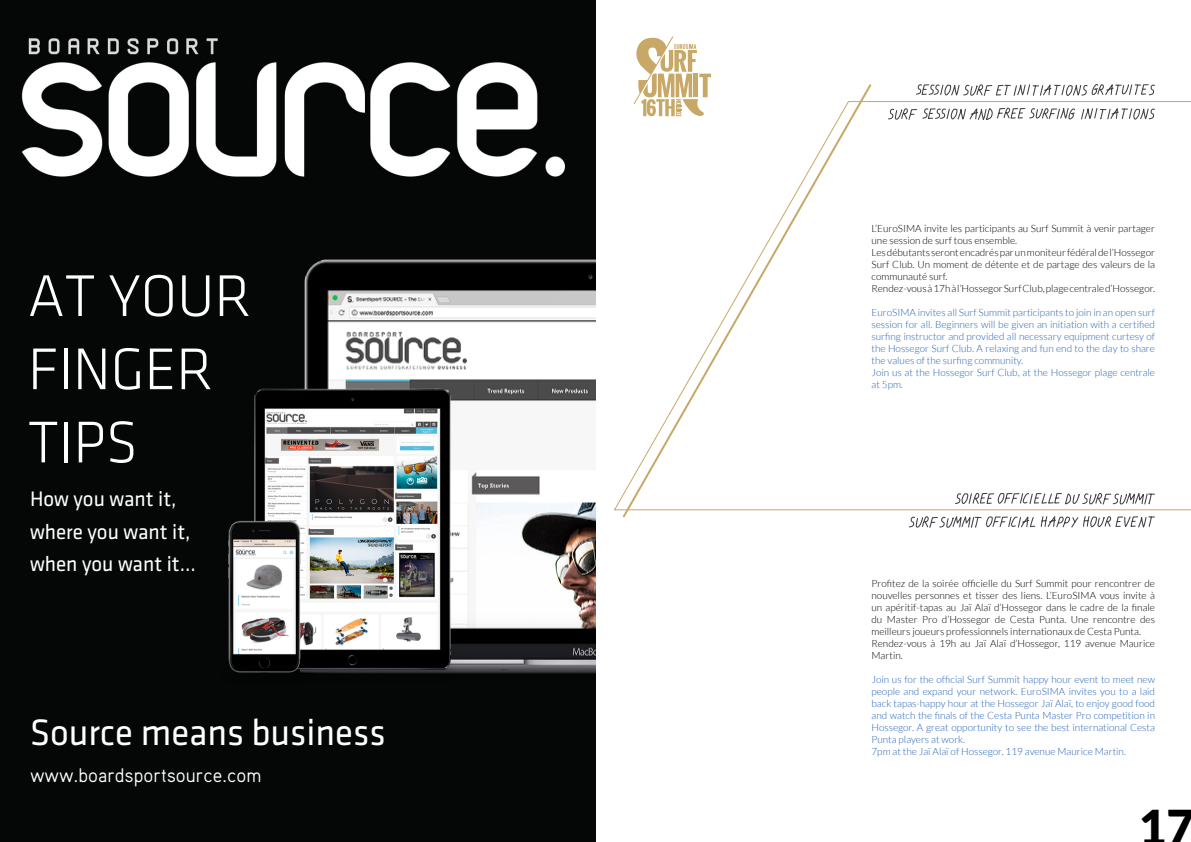
<style>
.page{position:relative;width:1191px;height:842px;background:#fff}
.page>*{position:absolute;margin:0;border:0;box-sizing:border-box;transform-origin:0 0}
.t1{font:300 61px/73.2px "Klavika";color:#fff}
.t2{font:900 48px "Lato";color:#000}
.t3{font:38.1px "Klavika";color:#fff}
.t4{font:21.8px/32.7px "Klavika";color:#fff}
.t5{font:19.6px "Aaux Pro";color:#fff}
.t6{font:300 10px/12px "Lato";color:#2362b3}
.t7{font:300 10px/12px "Lato";color:#000}
</style>
<div class="page">
<svg style="left:621px;top:84px;width:252px;height:434px"></svg>
<div style="left:0;top:0;width:595px;height:842px;background:#050706"></div>
<img style="left:21px;top:38px;width:544px;height:139px">
<img style="left:304px;top:259px;width:291px;height:415px">
<img style="left:254px;top:375px;width:203px;height:299px">
<img style="left:228px;top:507px;width:72px;height:167px">
<svg style="left:908px;top:492px;width:247px;height:36px"></svg>
<svg style="left:887px;top:84px;width:269px;height:36px"></svg>
<svg style="left:633px;top:36px;width:78px;height:80px"></svg>
<h1 class="t1" style="left:28px;top:259px;width:225px">AT YOUR<br>FINGER<br>TIPS</h1>
<h3 class="t4" style="left:30px;top:482px;width:167px">How you want it, where you want it, when you want it...</h3>
<h3 class="t3" style="left:30px;top:708px;width:357px">Source means business</h3>
<h3 class="t5" style="left:30px;top:763px;width:233px">www.boardsportsource.com</h3>
<p class="t7" style="left:871px;top:223px;width:285px">L’EuroSIMA invite les participants au Surf Summit à venir partager une session de surf tous ensemble.<br>Les débutants seront encadrés par un moniteur fédéral de l’Hossegor Surf Club. Un moment de détente et de partage des valeurs de la communauté surf.<br>Rendez-vous à 17h à l’Hossegor Surf Club, plage centrale d’Hossegor.</p>
<p class="t6" style="left:871px;top:307px;width:285px">EuroSIMA invites all Surf Summit participants to join in an open surf session for all. Beginners will be given an initiation with a certified surfing instructor and provided all necessary equipment curtesy of the Hossegor Surf Club. A relaxing and fun end to the day to share the values of the surfing community.<br>Join us at the Hossegor Surf Club, at the Hossegor plage centrale at 5pm.</p>
<p class="t7" style="left:871px;top:577px;width:285px">Profitez de la soirée officielle du Surf Summit pour rencontrer de nouvelles personnes et tisser des liens. L’EuroSIMA vous invite à un apéritif-tapas au Jaï Alaï d’Hossegor dans le cadre de la finale du Master Pro d’Hossegor de Cesta Punta. Une rencontre des meilleurs joueurs professionnels internationaux de Cesta Punta.<br>Rendez-vous à 19h au Jaï Alaï d’Hossegor, 119 avenue Maurice Martin.</p>
<p class="t6" style="left:871px;top:673px;width:285px">Join us for the official Surf Summit happy hour event to meet new people and expand your network. EuroSIMA invites you to a laid back tapas-happy hour at the Hossegor Jaï Alaï, to enjoy good food and watch the finals of the Cesta Punta Master Pro competition in Hossegor. A great opportunity to see the best international Cesta Punta players at work.<br>7pm at the Jaï Alaï of Hossegor, 119 avenue Maurice Martin.</p>
<h2 class="t2" style="left:1138px;top:799px;width:57px">17</h2>
</div>
